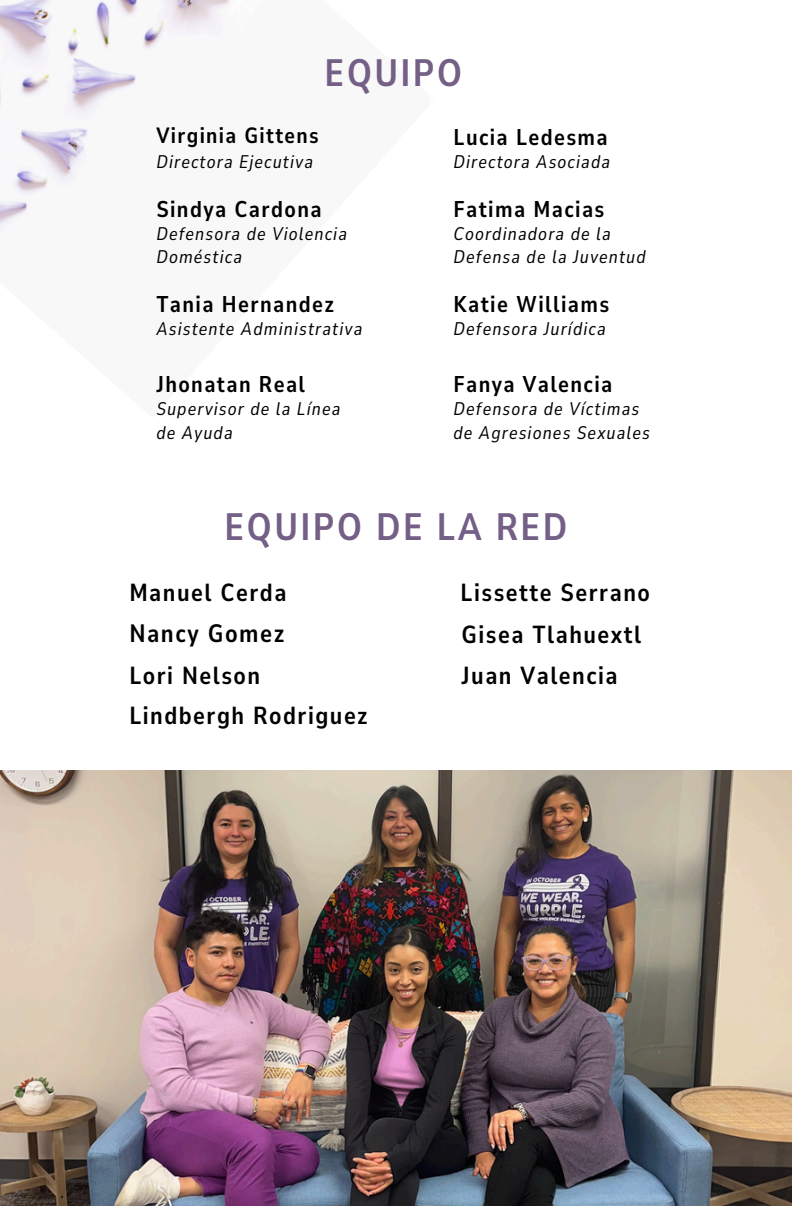
<style>
.page{position:relative;width:792px;height:1224px;background:#fff}
.page>*{position:absolute;margin:0;border:0;box-sizing:border-box;transform-origin:0 0}
.t1{font:700 38px "Nunito Sans 10 pt Condensed";letter-spacing:.06em;color:#745f86}
.t2{font:700 25px "Nunito Sans 10 pt Condensed";letter-spacing:.06em;color:#000}
.t3{font:700 24.6px "Nunito Sans 10 pt Condensed";letter-spacing:.06em;color:#000}
.t4{font:700 22.6px "Nunito Sans 10 pt Condensed";letter-spacing:.06em;color:#000}
.t5{font:700 22px "Nunito Sans 10 pt Condensed";letter-spacing:.06em;color:#000}
.t6{font:italic 18.2px/23.2px "Nunito Sans 10 pt Condensed";letter-spacing:.06em;color:#000}
</style>
<div class="page">
<img style="left:0;top:0;width:231px;height:275px">
<img style="left:0;top:770px;width:792px;height:435px">
<h1 class="t1" style="left:325px;top:47px;width:139px">EQUIPO</h1>
<p class="t5" style="left:156px;top:121px;width:164px">Virginia Gittens</p>
<p class="t6" style="left:156px;top:150px;width:158px">Directora Ejecutiva</p>
<p class="t4" style="left:156px;top:194px;width:167px">Sindya Cardona</p>
<p class="t6" style="left:156px;top:222px;width:192px">Defensora de Violencia<br>Doméstica</p>
<p class="t4" style="left:156px;top:289px;width:179px">Tania Hernandez</p>
<p class="t6" style="left:156px;top:318px;width:208px">Asistente Administrativa</p>
<p class="t4" style="left:156px;top:369px;width:150px">Jhonatan Real</p>
<p class="t6" style="left:156px;top:398px;width:186px">Supervisor de la Línea de Ayuda</p>
<p class="t4" style="left:454px;top:122px;width:156px">Lucia Ledesma</p>
<p class="t6" style="left:454px;top:150px;width:158px">Directora Asociada</p>
<p class="t4" style="left:454px;top:194px;width:152px">Fatima Macias</p>
<h1 class="t6" style="left:454px;top:222px;width:194px">Coordinadora de la<br>Defensa de la Juventud</h1>
<p class="t4" style="left:454px;top:289px;width:157px">Katie Williams</p>
<p class="t6" style="left:454px;top:318px;width:154px">Defensora Jurídica</p>
<p class="t4" style="left:454px;top:369px;width:160px">Fanya Valencia</p>
<p class="t6" style="left:454px;top:398px;width:198px">Defensora de Víctimas de Agresiones Sexuales</p>
<h2 class="t1" style="left:225px;top:502px;width:344px">EQUIPO DE LA RED</h2>
<h2 class="t3" style="left:129px;top:576px;width:159px">Manuel Cerda</h2>
<p class="t3" style="left:461px;top:576px;width:191px">Lissette Serrano</p>
<h2 class="t2" style="left:129px;top:617px;width:157px">Nancy Gomez</h2>
<h2 class="t3" style="left:462px;top:618px;width:181px">Gisea Tlahuextl</h2>
<h2 class="t3" style="left:129px;top:659px;width:132px">Lori Nelson</h2>
<h2 class="t3" style="left:462px;top:659px;width:158px">Juan Valencia</h2>
<h2 class="t3" style="left:129px;top:700px;width:240px">Lindbergh Rodriguez</h2>
</div>
